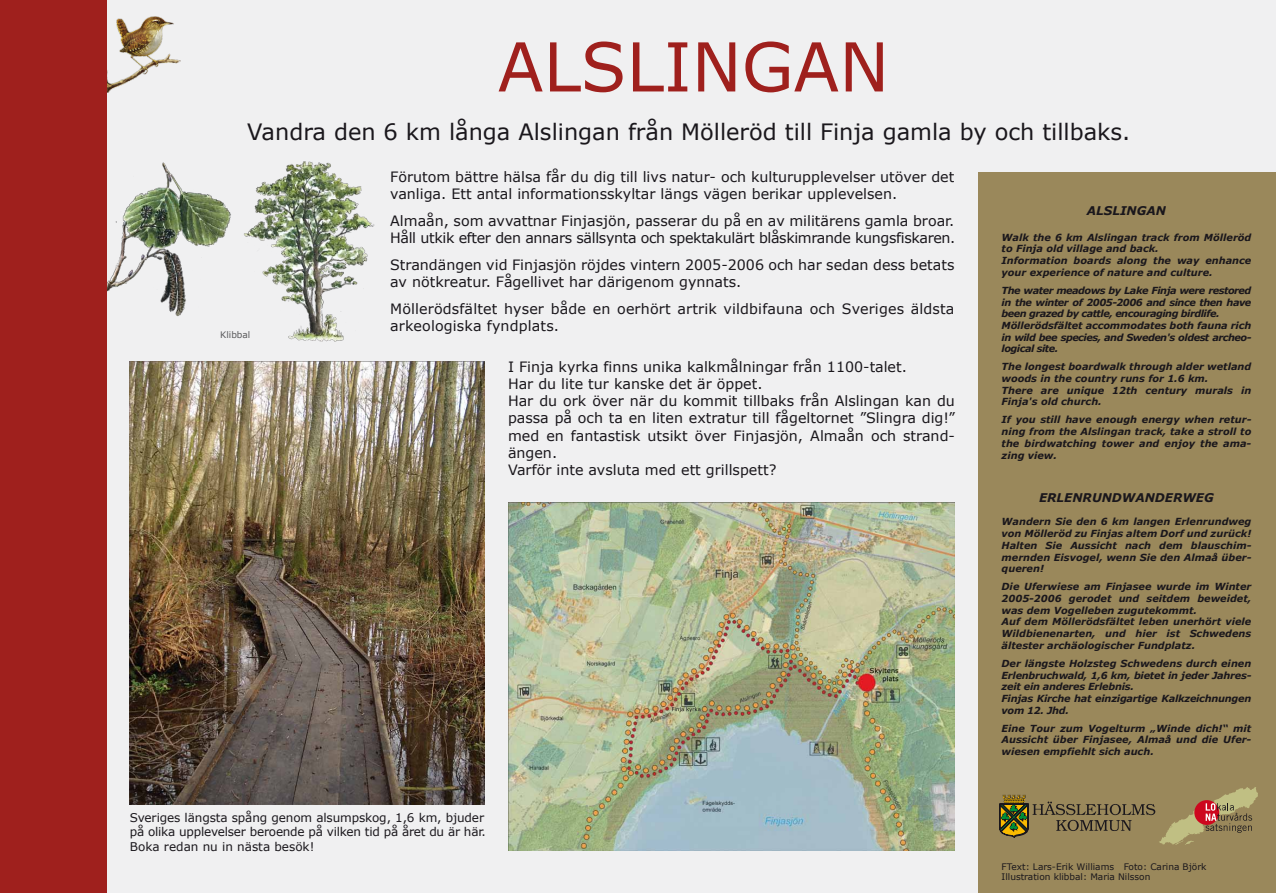
<style>
.page{position:relative;width:1276px;height:893px;background:#f0f0f1}
.page>*{position:absolute;margin:0;border:0;box-sizing:border-box;transform-origin:0 0}
.t1{font:67.5px "Verdana";color:#9f201d}
.t2{font:22.5px "Verdana";color:#1a171c}
.t3{font:14.25px/17.1px "Verdana";color:#1a171c}
.t4{font:14.25px/17.1px "Verdana";letter-spacing:-.025em;color:#1a171c}
.t5{font:12px/14.4px "Verdana";letter-spacing:-.01em;color:#1a171c}
.t6{font:italic 700 12px "Verdana";color:#1a171c}
.t7{font:italic 700 9.75px/11.7px "Verdana";color:#1a171c;text-align:justify}
.t8{font:italic 700 9.75px/11.7px "Verdana";letter-spacing:-.05em;color:#1a171c}
.t9{font:italic 700 9.75px/11.7px "Verdana";letter-spacing:-.025em;color:#1a171c}
.t10{font:9px/10.8px "Verdana";color:#1a171c}
.t11{font:9px "Verdana";color:#58585a}
</style>
<div class="page">
<div style="left:978px;top:172px;width:298px;height:721px;background:#9a885b"></div>
<div style="left:0;top:0;width:106px;height:893px;background:#9f201d"></div>
<svg style="left:999px;top:787px;width:259px;height:58px"></svg>
<img style="left:106px;top:17px;width:74px;height:76px">
<img style="left:106px;top:160px;width:125px;height:157px">
<img style="left:508px;top:502px;width:446px;height:348px">
<svg style="left:672px;top:707px;width:28px;height:5px"></svg>
<img style="left:244px;top:161px;width:131px;height:181px">
<img style="left:130px;top:361px;width:354px;height:444px">
<h1 class="t1" style="left:498px;top:24px;width:393px">ALSLINGAN</h1>
<h2 class="t2" style="left:247px;top:117px;width:884px">Vandra den 6 km långa Alslingan från Mölleröd till Finja gamla by och tillbaks.</h2>
<p class="t11" style="left:220px;top:329px;width:32px">Klibbal</p>
<h3 class="t3" style="left:390px;top:168px;width:565px">Förutom bättre hälsa får du dig till livs natur- och kulturupplevelser utöver det vanliga. Ett antal informationsskyltar längs vägen berikar upplevelsen.</h3>
<h3 class="t4" style="left:390px;top:212px;width:567px">Almaån, som avvattnar Finjasjön, passerar du på en av militärens gamla broar.<br>Håll utkik efter den annars sällsynta och spektakulärt blåskimrande kungsfiskaren.</h3>
<h3 class="t3" style="left:390px;top:256px;width:566px">Strandängen vid Finjasjön röjdes vintern 2005-2006 och har sedan dess betats av nötkreatur. Fågellivet har därigenom gynnats.</h3>
<h3 class="t3" style="left:390px;top:301px;width:566px">Möllerödsfältet hyser både en oerhört artrik vildbifauna och Sveriges äldsta arkeologiska fyndplats.</h3>
<p class="t3" style="left:508px;top:359px;width:448px">I Finja kyrka finns unika kalkmålningar från 1100-talet.<br>Har du lite tur kanske det är öppet.<br>Har du ork över när du kommit tillbaks från Alslingan kan du passa på och ta en liten extratur till fågeltornet ”Slingra dig!” med en fantastisk utsikt över Finjasjön, Almaån och strand&shy;ängen.<br>Varför inte avsluta med ett grillspett?</p>
<p class="t5" style="left:130px;top:810px;width:357px">Sveriges längsta spång genom alsumpskog, 1,6 km, bjuder på olika upplevelser beroende på vilken tid på året du är här.<br>Boka redan nu in nästa besök!</p>
<p class="t6" style="left:1087px;top:202px;width:81px">ALSLINGAN</p>
<p class="t7" style="left:1001px;top:231px;width:251px;text-align:left">Walk the 6 km Alslingan track from Mölleröd to Finja old village and back.<br>Information boards along the way enhance your experience of nature and culture.</p>
<p class="t8" style="left:1001px;top:285px;width:251px">The water meadows by Lake Finja were restored in the winter of 2005-2006 and since then have been grazed by cattle, encouraging birdlife.<br>Möllerödsfältet accommodates both fauna rich in wild bee species, and Sweden's oldest archeo&shy;logical site.</p>
<p class="t7" style="left:1001px;top:361px;width:251px;text-align:left">The longest boardwalk through alder wetland woods in the country runs for 1.6 km.<br>There are unique 12th century murals in Finja's old church.</p>
<p class="t7" style="left:1001px;top:414px;width:251px">If you still have enough energy when retur&shy;ning from the Alslingan track, take a stroll to the birdwatching tower and enjoy the ama&shy;zing view.</p>
<p class="t6" style="left:1039px;top:490px;width:176px">ERLENRUNDWANDERWEG</p>
<p class="t7" style="left:1001px;top:516px;width:251px">Wandern Sie den 6 km langen Erlenrundweg von Mölleröd zu Finjas altem Dorf und zurück!<br>Halten Sie Aussicht nach dem blauschim&shy;mernden Eisvogel, wenn Sie den Almaå über&shy;queren!</p>
<p class="t7" style="left:1001px;top:581px;width:251px;text-align:left">Die Uferwiese am Finjasee wurde im Winter 2005-2006 gerodet und seitdem beweidet, was dem Vogelleben zugutekommt.<br>Auf dem Möllerödsfältet leben unerhört viele Wildbienenarten, und hier ist Schwedens ältester archäologischer Fundplatz.</p>
<p class="t9" style="left:1001px;top:657px;width:251px">Der längste Holzsteg Schwedens durch einen Erlenbruchwald, 1,6 km, bietet in jeder Jahres&shy;zeit ein anderes Erlebnis.<br>Finjas Kirche hat einzigartige Kalkzeichnungen vom 12. Jhd.</p>
<p class="t7" style="left:1001px;top:722px;width:251px">Eine Tour zum Vogelturm „Winde dich!“ mit Aussicht über Finjasee, Almaå und die Ufer&shy;wiesen empfiehlt sich auch.</p>
<p class="t10" style="left:1001px;top:861px;width:206px">FText: Lars-Erik Williams Foto: Carina Björk<br>Illustration klibbal: Maria Nilsson</p>
</div>
